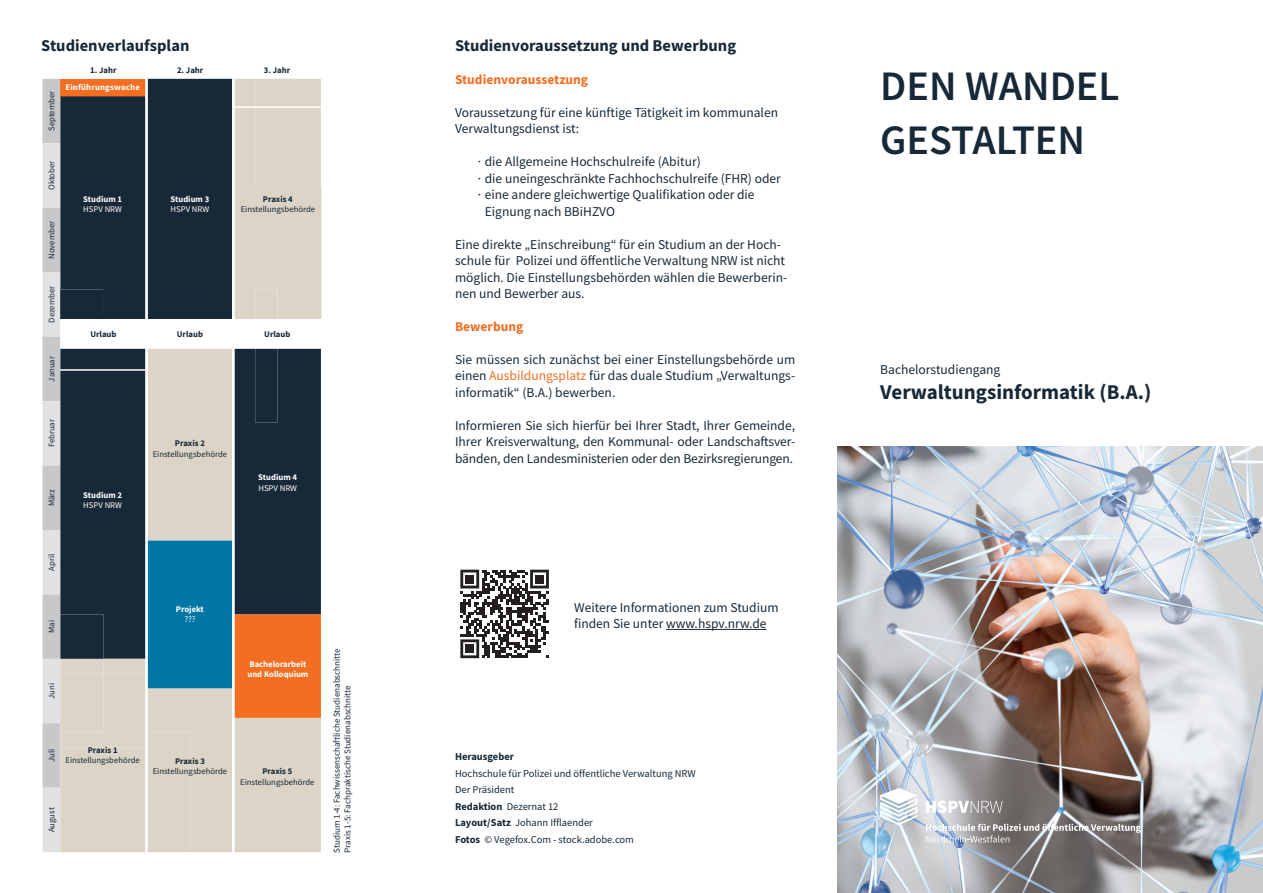
<style>
.page{position:relative;width:1263px;height:893px;background:#fff}
.page>*{position:absolute;margin:0;border:0;box-sizing:border-box;transform-origin:0 0}
.t1{font:600 42px/54px "HSPV";color:#172938}
.t2{font:700 21px "HSPV";color:#172938}
.t3{font:700 16.5px "HSPV";color:#172938}
.t4{font:13.5px/16.5px "HSPV";color:#172938}
.t5{font:700 13.5px "HSPV";color:#f36e21}
.t6{font:10.5px/16.5px "HSPV";color:#172938}
.t7{font:700 10.5px "HSPV";color:#172938}
.t8{font:9px/10.8px "HSPV";color:#172938}
.t9{font:8.7px "HSPV";color:#172938}
.t10{font:700 8.7px "HSPV";color:#172938}
.t11{font:700 8.7px/10.4px "HSPV";color:#fff}
.t12{font:8.7px "HSPV";color:#fff}
.t13{font:700 8.7px "HSPV";letter-spacing:.02em;color:#fff}
.s1{color:#f36e21}
.s2{font-weight:700}
</style>
<div class="page">
<img style="left:838px;top:446px;width:425px;height:447px">
<hr style="left:666px;top:629px;width:100px;height:1px;background:#172938">
<svg style="left:926px;top:801px;width:77px;height:12px"></svg>
<svg style="left:926px;top:824px;width:215px;height:18px;background:#9d9b9d"></svg>
<svg style="left:880px;top:788px;width:37px;height:37px"></svg>
<svg style="left:60px;top:79px;width:261px;height:773px;background:#bab3a9"></svg>
<svg style="left:60px;top:96px;width:218px;height:563px;background:#505a61"></svg>
<svg style="left:148px;top:541px;width:173px;height:177px;background:#5f6b6a"></svg>
<svg style="left:60px;top:186px;width:262px;height:163px"></svg>
<hr style="left:145px;top:79px;width:3px;height:774px;background:#fff">
<hr style="left:232px;top:78px;width:3px;height:775px;background:#fff">
<div style="left:43px;top:79px;width:17px;height:64px;background:#c7c8ca"></div>
<div style="left:43px;top:143px;width:17px;height:65px;background:#e1e2e4"></div>
<div style="left:43px;top:208px;width:17px;height:64px;background:#c7c8ca"></div>
<div style="left:43px;top:272px;width:17px;height:65px;background:#e1e2e4"></div>
<div style="left:43px;top:337px;width:17px;height:64px;background:#c7c8ca"></div>
<div style="left:43px;top:401px;width:17px;height:64px;background:#e1e2e4"></div>
<div style="left:43px;top:465px;width:17px;height:65px;background:#c7c8ca"></div>
<div style="left:43px;top:530px;width:17px;height:64px;background:#e1e2e4"></div>
<div style="left:43px;top:594px;width:17px;height:65px;background:#c7c8ca"></div>
<div style="left:43px;top:659px;width:17px;height:64px;background:#e1e2e4"></div>
<div style="left:43px;top:723px;width:17px;height:65px;background:#c7c8ca;border:1px solid #c7c8ca"></div>
<div style="left:43px;top:788px;width:17px;height:64px;background:#e1e2e4"></div>
<svg style="left:460px;top:570px;width:89px;height:88px"></svg>
<div style="left:466px;top:575px;width:8px;height:8px;background:#231f20"></div>
<div style="left:535px;top:575px;width:8px;height:8px;background:#231f20"></div>
<div style="left:466px;top:645px;width:8px;height:8px;background:#231f20"></div>
<hr style="left:60px;top:369px;width:85px;height:2px;background:#fff">
<hr style="left:234px;top:106px;width:88px;height:2px;background:#fff">
<p class="t3" style="left:41px;top:34px;width:150px">Studienverlaufsplan</p>
<p class="t9" style="left:46px;top:131px;width:42px;rotate:-90deg">September</p>
<p class="t9" style="left:46px;top:190px;width:31px;rotate:-90deg">Oktober</p>
<p class="t9" style="left:46px;top:259px;width:39px;rotate:-90deg">November</p>
<p class="t9" style="left:46px;top:323px;width:38px;rotate:-90deg">Dezember</p>
<p class="t9" style="left:46px;top:381px;width:27px;rotate:-90deg">Januar</p>
<p class="t9" style="left:46px;top:447px;width:30px;rotate:-90deg">Februar</p>
<p class="t9" style="left:46px;top:506px;width:19px;rotate:-90deg">März</p>
<p class="t10" style="left:90px;top:64px;width:28px">1. Jahr</p>
<p class="t10" style="left:177px;top:64px;width:28px">2. Jahr</p>
<p class="t10" style="left:264px;top:64px;width:28px">3. Jahr</p>
<p class="t13" style="left:65px;top:81px;width:76px">Einführungswoche</p>
<p class="t11" style="left:83px;top:194px;width:40px">Studium 1</p>
<p class="t12" style="left:83px;top:204px;width:40px">HSPV NRW</p>
<p class="t11" style="left:171px;top:194px;width:40px">Studium 3</p>
<p class="t12" style="left:171px;top:204px;width:40px">HSPV NRW</p>
<p class="t10" style="left:263px;top:193px;width:31px">Praxis 4</p>
<p class="t9" style="left:241px;top:204px;width:76px">Einstellungsbehörde</p>
<p class="t10" style="left:90px;top:329px;width:28px">Urlaub</p>
<p class="t10" style="left:177px;top:329px;width:28px">Urlaub</p>
<p class="t10" style="left:264px;top:328px;width:28px">Urlaub</p>
<p class="t11" style="left:83px;top:489px;width:40px">Studium 2</p>
<p class="t12" style="left:83px;top:500px;width:40px">HSPV NRW</p>
<p class="t10" style="left:175px;top:437px;width:31px">Praxis 2</p>
<p class="t9" style="left:153px;top:448px;width:76px">Einstellungsbehörde</p>
<p class="t11" style="left:258px;top:472px;width:40px">Studium 4</p>
<p class="t12" style="left:258px;top:482px;width:40px">HSPV NRW</p>
<p class="t9" style="left:46px;top:571px;width:18px;rotate:-90deg">April</p>
<p class="t9" style="left:46px;top:633px;width:14px;rotate:-90deg">Mai</p>
<p class="t9" style="left:46px;top:699px;width:17px;rotate:-90deg">Juni</p>
<p class="t11" style="left:176px;top:604px;width:30px">Projekt</p>
<p class="t12" style="left:184px;top:614px;width:13px">???</p>
<p class="t11" style="left:247px;top:659px;width:62px">Bachelorarbeit und Kolloquium</p>
<p class="t9" style="left:46px;top:762px;width:15px;rotate:-90deg">Juli</p>
<p class="t10" style="left:88px;top:744px;width:31px">Praxis 1</p>
<p class="t9" style="left:65px;top:755px;width:76px">Einstellungsbehörde</p>
<p class="t9" style="left:46px;top:832px;width:26px;rotate:-90deg">August</p>
<p class="t10" style="left:175px;top:755px;width:31px">Praxis 3</p>
<p class="t9" style="left:153px;top:766px;width:76px">Einstellungsbehörde</p>
<p class="t10" style="left:262px;top:765px;width:31px">Praxis 5</p>
<p class="t9" style="left:240px;top:776px;width:76px">Einstellungsbehörde</p>
<p class="t8" style="left:331px;top:853px;width:206px;rotate:-90deg">Studium 1-4: Fachwissenschaftliche Studienabschnitte<br>Praxis 1-5: Fachpraktische Studienabschnitte</p>
<p class="t3" style="left:455px;top:34px;width:283px">Studienvoraussetzung und Bewerbung</p>
<p class="t5" style="left:455px;top:70px;width:135px">Studienvoraussetzung</p>
<p class="t4" style="left:455px;top:104px;width:325px">Voraussetzung für eine künftige Tätigkeit im kommunalen<br>Verwaltungsdienst ist:</p>
<p class="t4" style="left:476px;top:153px;width:226px">∙die Allgemeine Hochschulreife (Abitur)</p>
<p class="t4" style="left:476px;top:170px;width:306px">∙die uneingeschränkte Fachhochschulreife (FHR) oder</p>
<p class="t4" style="left:476px;top:186px;width:280px">∙ eine andere gleichwertige Qualifikation oder die</p>
<p class="t4" style="left:485px;top:203px;width:132px">Eignung nach BBiHZVO</p>
<p class="t4" style="left:455px;top:236px;width:334px">Eine direkte „Einschreibung“ für ein Studium an der Hoch&shy;schule für Polizei und öffentliche Verwaltung NRW ist nicht möglich. Die Einstellungsbehörden wählen die Bewerberin&shy;nen und Bewerber aus.</p>
<p class="t5" style="left:455px;top:317px;width:70px">Bewerbung</p>
<p class="t4" style="left:455px;top:351px;width:342px;text-align:justify">Sie müssen sich zunächst bei einer Einstellungsbehörde um einen <span class="s1">Ausbildungsplatz</span> für das duale Studium „Verwaltungs&shy;informatik“ (B.A.) bewerben.</p>
<p class="t4" style="left:455px;top:417px;width:342px;text-align:justify">Informieren Sie sich hierfür bei Ihrer Stadt, Ihrer Gemeinde, Ihrer Kreisverwaltung, den Kommunal- oder Landschaftsver&shy;bänden, den Landesministerien oder den Bezirksregierungen.</p>
<p class="t4" style="left:574px;top:599px;width:206px">Weitere Informationen zum Studium finden Sie unter www.hspv.nrw.de</p>
<p class="t7" style="left:455px;top:749px;width:61px">Herausgeber</p>
<p class="t6" style="left:455px;top:765px;width:242px">Hochschule für Polizei und öffentliche Verwaltung NRW<br>Der Präsident<br><span class="s2">Redaktion</span> Dezernat 12<br><span class="s2">Layout/Satz</span> Johann Ifflaender<br><span class="s2">Fotos</span> © Vegefox.Com - stock.adobe.com</p>
<h1 class="t1" style="left:880px;top:59px;width:241px">DEN WANDEL<br>GESTALTEN</h1>
<p class="t4" style="left:880px;top:361px;width:122px">Bachelorstudiengang</p>
<h2 class="t2" style="left:880px;top:378px;width:272px">Verwaltungsinformatik (B.A.)</h2>
</div>
